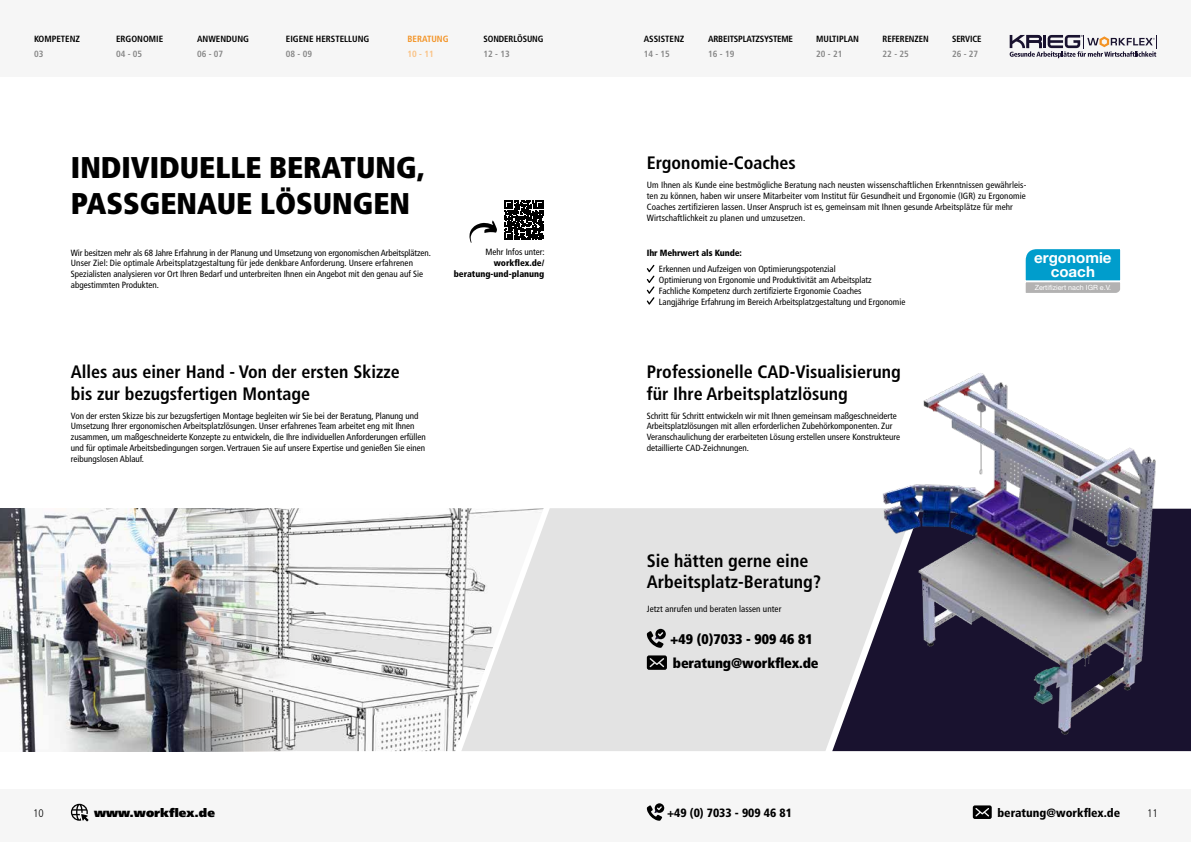
<style>
.page{position:relative;width:1191px;height:842px;background:#fff}
.page>*{position:absolute;margin:0;border:0;box-sizing:border-box;transform-origin:0 0}
.t1{font:900 condensed 30px/36px "Frutiger LT Pro";color:#000}
.t2{font:700 condensed 18px/21.6px "Frutiger LT Pro";color:#000}
.t3{font:700 15.1px/14.3px "Helvetica Neue";color:#fff;text-align:center}
.t4{font:900 condensed 14px "Frutiger LT Pro";letter-spacing:-.01em;color:#000}
.t5{font:900 condensed 12px "Frutiger LT Pro";color:#000}
.t6{font:900 12px "Frutiger LT Pro";color:#000}
.t7{font:300 condensed 11px "Frutiger LT Pro";color:#000}
.t8{font:condensed 9px/10.8px "Frutiger LT Pro";color:#000}
.t9{font:700 condensed 9px "Frutiger LT Pro";color:#000}
.t10{font:900 condensed 9px/10.8px "Frutiger LT Pro";color:#000;text-align:right}
.t11{font:700 condensed 9px "Frutiger LT Pro";color:#878787}
.t12{font:700 condensed 9px "Frutiger LT Pro";letter-spacing:-.02em;color:#000}
.t13{font:700 condensed 9px "Frutiger LT Pro";color:#f39325}
.t14{font:700 condensed 9px "Frutiger LT Pro";color:#fac182}
.t15{font:7.1px "Helvetica Neue";color:#fff}
</style>
<div class="page">
<div style="left:0;top:789px;width:1191px;height:53px;background:#f6f6f6"></div>
<div style="left:0;top:0;width:1191px;height:77px;background:#f6f6f6"></div>
<svg style="left:1009px;top:35px;width:148px;height:23px"></svg>
<svg style="left:71px;top:804px;width:18px;height:17px"></svg>
<svg style="left:646px;top:265px;width:8px;height:40px"></svg>
<svg style="left:1025px;top:249px;width:96px;height:44px;background:#3ca8c9"></svg>
<div style="left:543px;top:508px;width:322px;height:243px;background:#e3e3e3"></div>
<svg style="left:832px;top:509px;width:359px;height:242px;background:#a6a4ad"></svg>
<img style="left:865px;top:373px;width:320px;height:379px">
<img style="left:296px;top:508px;width:247px;height:243px">
<img style="left:0;top:508px;width:296px;height:243px">
<svg style="left:647px;top:655px;width:20px;height:15px"></svg>
<svg style="left:972px;top:805px;width:19px;height:14px"></svg>
<svg style="left:647px;top:803px;width:17px;height:18px"></svg>
<svg style="left:504px;top:201px;width:40px;height:39px"></svg>
<svg style="left:469px;top:220px;width:28px;height:23px"></svg>
<svg style="left:647px;top:629px;width:19px;height:19px"></svg>
<p class="t9" style="left:34px;top:34px;width:47px">KOMPETENZ</p>
<p class="t11" style="left:34px;top:49px;width:11px">03</p>
<p class="t9" style="left:116px;top:33px;width:49px">ERGONOMIE</p>
<p class="t11" style="left:116px;top:48px;width:28px">04 - 05</p>
<p class="t9" style="left:197px;top:33px;width:53px">ANWENDUNG</p>
<p class="t11" style="left:197px;top:48px;width:28px">06 - 07</p>
<p class="t9" style="left:286px;top:33px;width:85px">EIGENE HERSTELLUNG</p>
<p class="t11" style="left:286px;top:48px;width:28px">08 - 09</p>
<p class="t13" style="left:407px;top:33px;width:43px">BERATUNG</p>
<p class="t14" style="left:407px;top:48px;width:28px">10 - 11</p>
<p class="t9" style="left:483px;top:33px;width:61px">SONDERLÖSUNG</p>
<p class="t11" style="left:483px;top:48px;width:28px">12 - 13</p>
<p class="t9" style="left:643px;top:33px;width:42px">ASSISTENZ</p>
<p class="t11" style="left:643px;top:48px;width:28px">14 - 15</p>
<p class="t12" style="left:708px;top:33px;width:86px">ARBEITSPLATZSYSTEME</p>
<p class="t11" style="left:708px;top:48px;width:28px">16 - 19</p>
<p class="t9" style="left:816px;top:33px;width:44px">MULTIPLAN</p>
<p class="t11" style="left:816px;top:48px;width:28px">20 - 21</p>
<p class="t9" style="left:882px;top:33px;width:48px">REFERENZEN</p>
<p class="t11" style="left:882px;top:48px;width:28px">22 - 25</p>
<p class="t9" style="left:952px;top:33px;width:31px">SERVICE</p>
<p class="t11" style="left:952px;top:48px;width:28px">26 - 27</p>
<h1 class="t1" style="left:71px;top:150px;width:355px">INDIVIDUELLE BERATUNG,<br>PASSGENAUE LÖSUNGEN</h1>
<h2 class="t2" style="left:647px;top:152px;width:150px">Ergonomie-Coaches</h2>
<p class="t8" style="left:647px;top:180px;width:381px">Um Ihnen als Kunde eine bestmögliche Beratung nach neusten wissenschaftlichen Erkenntnissen gewährleis&shy;ten zu können, haben wir unsere Mitarbeiter vom Institut für Gesundheit und Ergonomie (IGR) zu Ergonomie Coaches zertifizieren lassen. Unser Anspruch ist es, gemeinsam mit Ihnen gesunde Arbeitsplätze für mehr Wirtschaftlichkeit zu planen und umzusetzen.</p>
<p class="t8" style="left:71px;top:247px;width:360px">Wir besitzen mehr als 68 Jahre Erfahrung in der Planung und Umsetzung von ergonomischen Arbeitsplätzen.<br>Unser Ziel: Die optimale Arbeitsplatzgestaltung für jede denkbare Anforderung. Unsere erfahrenen Spezialisten analysieren vor Ort Ihren Bedarf und unterbreiten Ihnen ein Angebot mit den genau auf Sie abgestimmten Produkten.</p>
<p class="t8" style="left:485px;top:247px;width:61px">Mehr Infos unter:</p>
<p class="t10" style="left:454px;top:257px;width:92px">workflex.de/ beratung-und-planung</p>
<p class="t10" style="left:647px;top:247px;width:97px">Ihr Mehrwert als Kunde:</p>
<p class="t8" style="left:659px;top:264px;width:248px">Erkennen und Aufzeigen von Optimierungspotenzial<br>Optimierung von Ergonomie und Produktivität am Arbeitsplatz Fachliche Kompetenz durch zertifizierte Ergonomie Coaches<br>Langjährige Erfahrung im Bereich Arbeitsplatzgestaltung und Ergonomie</p>
<h3 class="t3" style="left:1034px;top:250px;width:79px">ergonomie coach</h3>
<p class="t15" style="left:1034px;top:284px;width:78px">Zertifiziert nach IGR e.V.</p>
<h2 class="t2" style="left:71px;top:361px;width:330px">Alles aus einer Hand - Von der ersten Skizze bis zur bezugsfertigen Montage</h2>
<p class="t8" style="left:71px;top:410px;width:356px">Von der ersten Skizze bis zur bezugsfertigen Montage begleiten wir Sie bei der Beratung, Planung und Umsetzung Ihrer ergonomischen Arbeitsplatzlösungen. Unser erfahrenes Team arbeitet eng mit Ihnen zusammen, um maßgeschneiderte Konzepte zu entwickeln, die Ihre individuellen Anforderungen erfüllen und für optimale Arbeitsbedingungen sorgen. Vertrauen Sie auf unsere Expertise und genießen Sie einen reibungslosen Ablauf.</p>
<h2 class="t2" style="left:647px;top:361px;width:255px">Professionelle CAD-Visualisierung für Ihre Arbeitsplatzlösung</h2>
<p class="t8" style="left:647px;top:410px;width:255px">Schritt für Schritt entwickeln wir mit Ihnen gemeinsam maßgeschneiderte Arbeitsplatzlösungen mit allen erforderlichen Zubehörkomponenten. Zur Veranschaulichung der erarbeiteten Lösung erstellen unsere Konstrukteure detaillierte CAD-Zeichnungen.</p>
<h2 class="t2" style="left:647px;top:550px;width:176px">Sie hätten gerne eine<br>Arbeitsplatz-Beratung?</h2>
<p class="t8" style="left:647px;top:603px;width:136px">Jetzt anrufen und beraten lassen unter</p>
<h3 class="t4" style="left:670px;top:631px;width:144px">+49 (0)7033 - 909 46 81</h3>
<h3 class="t4" style="left:673px;top:654px;width:147px">beratung@workflex.de</h3>
<h3 class="t5" style="left:667px;top:805px;width:126px">+49 (0) 7033 - 909 46 81</h3>
<h3 class="t5" style="left:997px;top:805px;width:124px">beratung@workflex.de</h3>
<p class="t7" style="left:33px;top:807px;width:12px">10</p>
<h3 class="t6" style="left:94px;top:805px;width:122px">www.workflex.de</h3>
<p class="t7" style="left:1147px;top:807px;width:12px">11</p>
</div>
